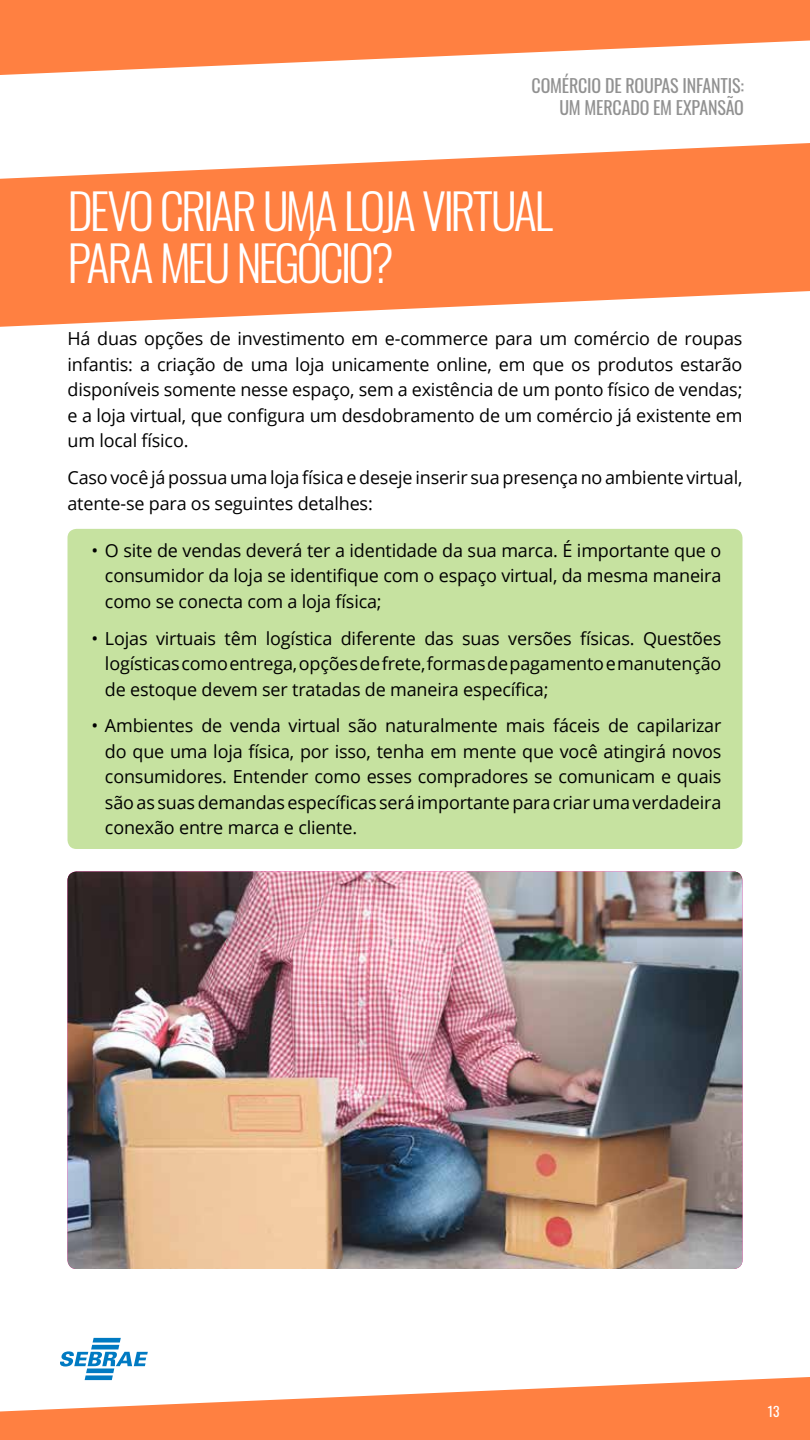
<style>
.page{position:relative;width:810px;height:1440px;background:#fff}
.page>*{position:absolute;margin:0;border:0;box-sizing:border-box;transform-origin:0 0}
.t1{font:300 48.75px/52.5px "Oswald";letter-spacing:-.06em;color:#fff}
.t2{font:18px/25.5px "Open Sans";letter-spacing:-.01em;color:#000;text-align:justify}
.t3{font:18px/22.5px "Oswald";letter-spacing:-.01em;color:#919191;text-align:right}
.t4{font:13.5px "Oswald";color:#fff}
</style>
<div class="page">
<div style="left:68px;top:529px;width:674px;height:320px;background:#c6e2a0;border-radius:9px"></div>
<img style="left:68px;top:872px;width:674px;height:397px">
<svg style="left:0;top:0;width:810px;height:75px;fill:#ff8041"></svg>
<svg style="left:0;top:1377px;width:810px;height:63px;fill:#ff8041"></svg>
<svg style="left:60px;top:1338px;width:88px;height:42px"></svg>
<svg style="left:0;top:143px;width:810px;height:184px;fill:#ff8041"></svg>
<p class="t3" style="left:532px;top:72px;width:214px">COMÉRCIO DE ROUPAS INFANTIS:<br>UM MERCADO EM EXPANSÃO</p>
<h1 class="t1" style="left:68px;top:179px;width:487px">DEVO CRIAR UMA LOJA VIRTUAL<br>PARA MEU NEGÓCIO?</h1>
<p class="t2" style="left:68px;top:326px;width:677px">Há duas opções de investimento em e-commerce para um comércio de roupas infantis: a criação de uma loja unicamente online, em que os produtos estarão disponíveis somente nesse espaço, sem a existência de um ponto físico de vendas; e a loja virtual, que configura um desdobramento de um comércio já existente em um local físico.</p>
<p class="t2" style="left:68px;top:464px;width:676px">Caso você já possua uma loja física e deseje inserir sua presença no ambiente virtual, atente-se para os seguintes detalhes:</p>
<p class="t2" style="left:105px;top:537px;width:618px;text-indent:-14px">• O site de vendas deverá ter a identidade da sua marca. É importante que o consumidor da loja se identifique com o espaço virtual, da mesma maneira como se conecta com a loja física;</p>
<p class="t2" style="left:105px;top:625px;width:618px;text-indent:-14px">• Lojas virtuais têm logística diferente das suas versões físicas. Questões logísticas como entrega, opções de frete, formas de pagamento e manutenção de estoque devem ser tratadas de maneira específica;</p>
<p class="t2" style="left:105px;top:713px;width:618px;text-indent:-14px">• Ambientes de venda virtual são naturalmente mais fáceis de capilarizar do que uma loja física, por isso, tenha em mente que você atingirá novos consumidores. Entender como esses compradores se comunicam e quais são as suas demandas específicas será importante para criar uma verdadeira conexão entre marca e cliente.</p>
<p class="t4" style="left:768px;top:1399px;width:13px">13</p>
</div>
